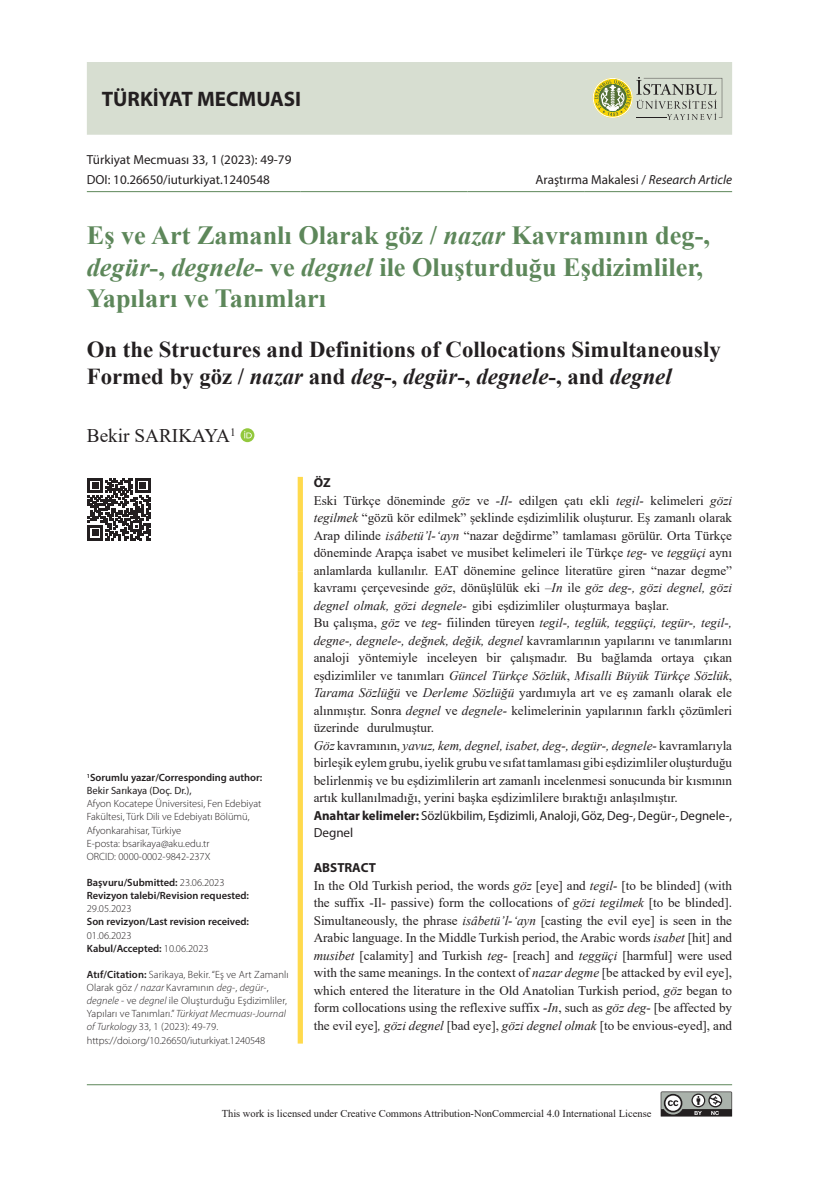
<style>
.page{position:relative;width:819px;height:1191px;background:#fff}
.page>*{position:absolute;margin:0;border:0;box-sizing:border-box;transform-origin:0 0}
.Baslik_1{font:700 26.25px/31.5px "Times New Roman";color:#5d875a}
.Baslik_2{font:700 22.75px/26.2px "Times New Roman";color:#231f20}
.t1{font:700 21px "Myriad Pro";color:#231f20}
.Yazar{font:19.25px "Times New Roman";color:#231f20}
.t2{font:13.12px/17.5px "Times New Roman";color:#231f20;text-align:justify}
.Anahtar_kelime{font:13.12px/17.5px "Myriad Pro";color:#231f20}
.t3{font:700 13.12px "Myriad Pro";color:#231f20}
.t4{font:300 10.5px/13.1px "Myriad Pro";color:#231f20}
.t5{font:600 10.5px/13.1px "Myriad Pro";color:#231f20}
.t6{font:10.5px "Times New Roman";color:#231f20}
.s1{font-style:italic}
.s2{font-weight:400}
.s3{font-weight:300}
.s4{font-weight:600}
.s5{font-weight:700}
</style>
<div class="page">
<div style="left:87px;top:62px;width:645px;height:73px;background:#d7ded1"></div>
<div style="left:297px;top:477px;width:6px;height:94px;background:#ffda4d"></div>
<div style="left:297px;top:571px;width:6px;height:472px;background:#ffda4d"></div>
<hr style="left:87px;top:191px;width:213px;height:1px;background:#5d875a">
<hr style="left:300px;top:191px;width:167px;height:1px;background:#5d875a">
<hr style="left:467px;top:191px;width:117px;height:1px;background:#5d875a">
<hr style="left:584px;top:191px;width:148px;height:1px;background:#5d875a">
<svg style="left:592px;top:77px;width:130px;height:43px;background:#bfc3a5"></svg>
<svg style="left:240px;top:428px;width:14px;height:14px"></svg>
<svg style="left:244px;top:431px;width:8px;height:7px"></svg>
<svg style="left:88px;top:478px;width:62px;height:62px"></svg>
<hr style="left:87px;top:1084px;width:645px;height:1px;background:#5d875a">
<svg style="left:660px;top:1091px;width:72px;height:25px;background:#858784"></svg>
<p class="t1" style="left:102px;top:85px;width:201px">TÜRKİYAT MECMUASI</p>
<p class="Anahtar_kelime" style="left:87px;top:151px;width:206px">Türkiyat Mecmuası 33, 1 (2023): 49-79</p>
<p class="Anahtar_kelime" style="left:87px;top:171px;width:185px">DOI: 10.26650/iuturkiyat.1240548</p>
<p class="Anahtar_kelime" style="left:535px;top:171px;width:198px">Araştırma Makalesi / <span class="s1">Research Article</span></p>
<p class="Baslik_1" style="left:87px;top:219px;width:624px">Eş ve Art Zamanlı Olarak göz / <span class="s1">nazar</span> Kavramının deg-, <span class="s1">degür</span>-, <span class="s1">degnele</span>- ve <span class="s1">degnel</span> ile Oluşturduğu Eşdizimliler,<br>Yapıları ve Tanımları</p>
<p class="Baslik_2" style="left:87px;top:336px;width:635px">On the Structures and Definitions of Collocations Simultaneously<br>Formed by göz / <span class="s1">nazar</span> and <span class="s1">deg</span>-, <span class="s1">degür</span>-, <span class="s1">degnele</span>-, and <span class="s1">degnel</span></p>
<p class="Yazar" style="left:87px;top:422px;width:150px">Bekir SARIKAYA<sup>1</sup></p>
<p class="t5" style="left:87px;top:770px;width:177px"><sup>1</sup>Sorumlu yazar/Corresponding author:</p>
<p class="t4" style="left:87px;top:784px;width:176px"><span class="s2">Bekir Sarıkaya (Doç. Dr.),<br></span>Afyon Kocatepe Üniversitesi, Fen Edebiyat Fakültesi, Türk Dili ve Edebiyatı Bölümü, Afyonkarahisar, Türkiye</p>
<p class="t4" style="left:87px;top:836px;width:124px">E-posta: bsarikaya@aku.edu.tr</p>
<p class="t4" style="left:87px;top:849px;width:125px">ORCID: 0000-0002-9842-237X</p>
<p class="t5" style="left:87px;top:875px;width:139px">Başvuru/Submitted: <span class="s3">23.06.2023</span></p>
<p class="t5" style="left:87px;top:888px;width:164px">Revizyon talebi/Revision requested:<br><span class="s3">29.05.2023</span></p>
<p class="t5" style="left:87px;top:915px;width:164px">Son revizyon/Last revision received:<br><span class="s3">01.06.2023</span></p>
<p class="t5" style="left:87px;top:941px;width:123px">Kabul/Accepted: <span class="s3">10.06.2023</span></p>
<p class="t4" style="left:87px;top:967px;width:203px"><span class="s4">Atıf/Citation:</span> Sarikaya, Bekir. “Eş ve Art Zamanlı Olarak göz / <span class="s1">nazar</span> Kavramının <span class="s1">deg</span>-, <span class="s1">degür</span>-, <span class="s1">degnele</span> - ve <span class="s1">degnel</span> ile Oluşturduğu Eşdizimliler, Yapıları ve Tanımları.” <span class="s1">Türkiyat Mecmuası-Journal of Turkology</span> 33, 1 (2023): 49-79. https://doi.org/10.26650/iuturkiyat.1240548</p>
<p class="t3" style="left:314px;top:474px;width:18px">ÖZ</p>
<p class="t2" style="left:314px;top:491px;width:420px">Eski Türkçe döneminde <span class="s1">göz</span> ve <span class="s1">-Il-</span> edilgen çatı ekli <span class="s1">tegil-</span> kelimeleri <span class="s1">gözi tegilmek</span> “gözü kör edilmek” şeklinde eşdizimlilik oluşturur. Eş zamanlı olarak Arap dilinde <span class="s1">isâbetü’l-ʻayn</span> “nazar değdirme” tamlaması görülür. Orta Türkçe döneminde Arapça isabet ve musibet kelimeleri ile Türkçe <span class="s1">teg-</span> ve <span class="s1">teggüçi</span> aynı anlamlarda kullanılır. EAT dönemine gelince literatüre giren “nazar degme” kavramı çerçevesinde <span class="s1">göz</span>, dönüşlülük eki <span class="s1">–In</span> ile <span class="s1">göz deg-, gözi degnel, gözi degnel olmak, gözi degnele-</span> gibi eşdizimliler oluşturmaya başlar.</p>
<p class="t2" style="left:314px;top:613px;width:420px">Bu çalışma, <span class="s1">göz</span> ve <span class="s1">teg-</span> fiilinden türeyen <span class="s1">tegil-, teglük, teggüçi, tegür-, tegil-, degne-, degnele-, değnek, değik, degnel</span> kavramlarının yapılarını ve tanımlarını analoji yöntemiyle inceleyen bir çalışmadır. Bu bağlamda ortaya çıkan eşdizimliler ve tanımları <span class="s1">Güncel Türkçe Sözlük</span>, <span class="s1">Misalli Büyük Türkçe Sözlük</span>, <span class="s1">Tarama Sözlüğü</span> ve <span class="s1">Derleme Sözlüğü</span> yardımıyla art ve eş zamanlı olarak ele alınmıştır. Sonra <span class="s1">degnel</span> ve <span class="s1">degnele-</span> kelimelerinin yapılarının farklı çözümleri üzerinde durulmuştur.</p>
<p class="t2" style="left:314px;top:736px;width:420px"><span class="s1">Göz</span> kavramının, <span class="s1">yavuz, kem, degnel, isabet, deg-, degür-, degnele-</span> kavramlarıyla birleşik eylem grubu, iyelik grubu ve sıfat tamlaması gibi eşdizimliler oluşturduğu belirlenmiş ve bu eşdizimlilerin art zamanlı incelenmesi sonucunda bir kısmının artık kullanılmadığı, yerini başka eşdizimlilere bıraktığı anlaşılmıştır.</p>
<p class="Anahtar_kelime" style="left:314px;top:806px;width:420px"><span class="s5">Anahtar kelimeler:</span> Sözlükbilim, Eşdizimli, Analoji, Göz, Deg-, Degür-, Degnele-,<br>Degnel</p>
<p class="t3" style="left:314px;top:859px;width:64px">ABSTRACT</p>
<p class="t2" style="left:314px;top:876px;width:420px">In the Old Turkish period, the words <span class="s1">göz</span> [eye] and <span class="s1">tegil-</span> [to be blinded] (with the suffix -Il- passive) form the collocations of <span class="s1">gözi tegilmek</span> [to be blinded].<br>Simultaneously, the phrase <span class="s1">isâbetü’l-ʻayn</span> [casting the evil eye] is seen in the Arabic language. In the Middle Turkish period, the Arabic words <span class="s1">isabet</span> [hit] and <span class="s1">musibet</span> [calamity] and Turkish <span class="s1">teg-</span> [reach] and <span class="s1">teggüçi</span> [harmful] were used with the same meanings. In the context of <span class="s1">nazar degme</span> [be attacked by evil eye], which entered the literature in the Old Anatolian Turkish period, <span class="s1">göz</span> began to form collocations using the reflexive suffix <span class="s1">-In</span>, such as <span class="s1">göz deg-</span> [be affected by the evil eye]<span class="s1">, gözi degnel</span> [bad eye], <span class="s1">gözi degnel olmak</span> [to be envious-eyed], and</p>
<p class="t6" style="left:222px;top:1105px;width:431px">This work is licensed under Creative Commons Attribution-NonCommercial 4.0 International License</p>
</div>
